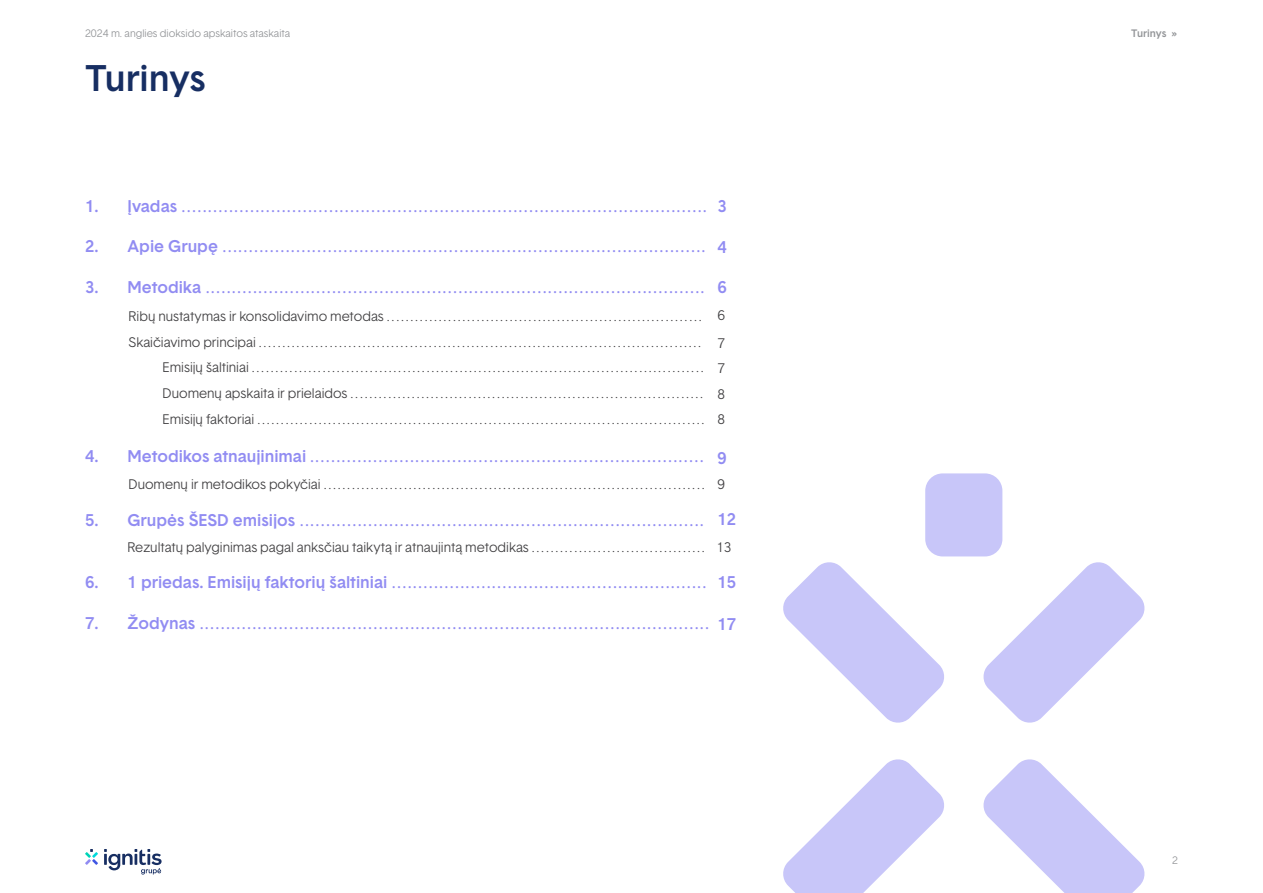
<style>
.page{position:relative;width:1263px;height:893px;background:#fff}
.page>*{position:absolute;margin:0;border:0;box-sizing:border-box;transform-origin:0 0}
.t1{font:500 36px "Basetica";letter-spacing:-.005em;color:#172e62}
.t2{font:500 16.5px "Basetica";color:#918cf2}
.t3{font:300 13.5px "Basetica";color:#414042}
.t4{font:500 13.5px "Basetica";color:#918cf2}
.t5{font:300 10.5px "Basetica";color:#939598}
.t6{font:500 10.5px "Basetica";letter-spacing:-.005em;color:#939598}
.s1{font-size:16.5px}
</style>
<div class="page">
<svg style="left:783px;top:562px;width:161px;height:161px"></svg>
<svg style="left:983px;top:562px;width:162px;height:161px"></svg>
<svg style="left:783px;top:759px;width:161px;height:134px"></svg>
<svg style="left:983px;top:759px;width:162px;height:134px"></svg>
<div style="left:925px;top:473px;width:77px;height:83px;background:#c8c6f9;border-radius:17px"></div>
<svg style="left:85px;top:849px;width:13px;height:16px"></svg>
<svg style="left:104px;top:849px;width:58px;height:25px"></svg>
<p class="t5" style="left:85px;top:26px;width:207px">2024 m. anglies dioksido apskaitos ataskaita</p>
<p class="t6" style="left:1131px;top:26px;width:47px">Turinys »</p>
<p class="t1" style="left:85px;top:54px;width:122px">Turinys</p>
<p class="t4" style="left:85px;top:198px;width:623px"><span class="s1">1. Įvadas</span> ....................................................................................................</p>
<p class="t2" style="left:718px;top:195px;width:11px">3</p>
<p class="t4" style="left:85px;top:239px;width:622px"><span class="s1">2. Apie Grupę</span> ............................................................................................</p>
<p class="t2" style="left:718px;top:236px;width:11px">4</p>
<p class="t4" style="left:85px;top:279px;width:621px"><span class="s1">3. Metodika</span> ...............................................................................................</p>
<p class="t2" style="left:718px;top:276px;width:11px">6</p>
<p class="t3" style="left:129px;top:307px;width:575px">Ribų nustatymas ir konsolidavimo metodas ...................................................................</p>
<p class="t3" style="left:717px;top:307px;width:9px">6</p>
<p class="t3" style="left:129px;top:333px;width:574px">Skaičiavimo principai ..............................................................................................</p>
<p class="t3" style="left:717px;top:334px;width:9px">7</p>
<p class="t3" style="left:163px;top:358px;width:543px">Emisijų šaltiniai ................................................................................................</p>
<p class="t3" style="left:717px;top:359px;width:9px">7</p>
<p class="t3" style="left:163px;top:410px;width:543px">Emisijų faktoriai ...............................................................................................</p>
<p class="t3" style="left:717px;top:410px;width:9px">8</p>
<p class="t3" style="left:163px;top:384px;width:542px">Duomenų apskaita ir prielaidos ...........................................................................</p>
<p class="t3" style="left:717px;top:385px;width:9px">8</p>
<p class="t4" style="left:85px;top:448px;width:620px"><span class="s1">4. Metodikos atnaujinimai</span> ...........................................................................</p>
<p class="t2" style="left:718px;top:447px;width:11px">9</p>
<p class="t3" style="left:129px;top:476px;width:577px">Duomenų ir metodikos pokyčiai .................................................................................</p>
<p class="t3" style="left:717px;top:476px;width:9px">9</p>
<p class="t4" style="left:85px;top:512px;width:620px"><span class="s1">5. Grupės ŠESD emisijos</span> .............................................................................</p>
<p class="t2" style="left:718px;top:508px;width:20px">12</p>
<p class="t3" style="left:128px;top:538px;width:579px">Rezultatų palyginimas pagal anksčiau taikytą ir atnaujintą metodikas . . . . . . . . . . . . . . . . . . . . . . . . . . . . . . . . . . . . .</p>
<p class="t3" style="left:716px;top:538px;width:17px">13</p>
<p class="t4" style="left:85px;top:574px;width:623px"><span class="s1">6. 1 priedas. Emisijų faktorių šaltiniai</span> ............................................................</p>
<p class="t2" style="left:718px;top:571px;width:20px">15</p>
<p class="t4" style="left:85px;top:615px;width:625px"><span class="s1">7. Žodynas</span> .................................................................................................</p>
<p class="t2" style="left:718px;top:613px;width:20px">17</p>
<p class="t5" style="left:1172px;top:853px;width:7px">2</p>
</div>
